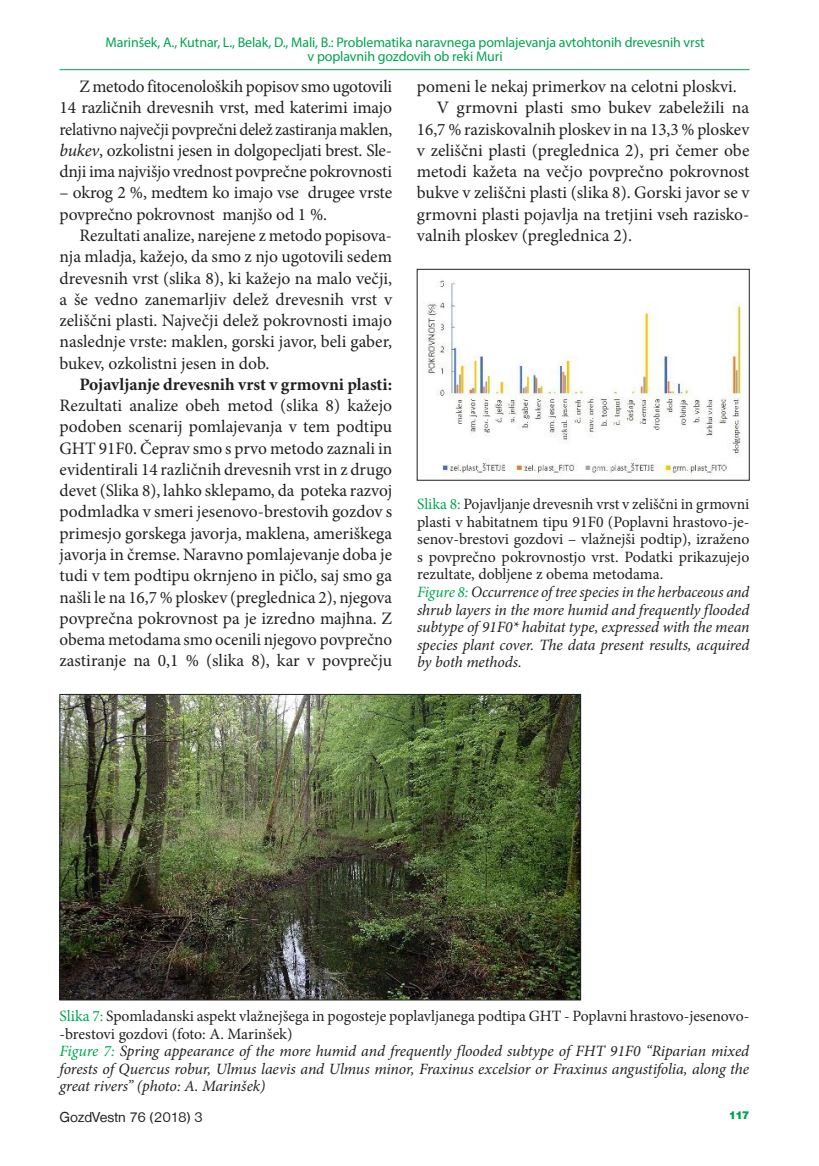
<style>
.page{position:relative;width:819px;height:1166px;background:#fff}
.page>*{position:absolute;margin:0;border:0;box-sizing:border-box;transform-origin:0 0}
.t1{font:17.5px/21.2px "Minion Pro";letter-spacing:-.005em;color:#231f20;text-align:justify}
.t2{font:700 17.5px "Minion Pro";color:#231f20}
.t3{font:15.75px/17.5px "Minion Pro";letter-spacing:-.005em;color:#231f20}
.t4{font:italic 15.75px/17.5px "Minion Pro";letter-spacing:-.01em;color:#231f20}
.t5{font:14.88px "Nimbus San DEE";color:#231f20}
.t6{font:14px/14px "Myriad Pro";letter-spacing:-.01em;color:#00a54f;text-align:center}
.t7{font:11.38px "Nimbus San DEE Blac";color:#00a54f}
.s1{font-style:italic}
.s2{color:#00a54f}
.s3{font-style:italic;color:#00a54f}
.s4{font-style:normal;color:#00a54f}
.s5{font-style:normal}
</style>
<div class="page">
<hr style="left:60px;top:69px;width:689px;height:1px;background:#00a54f">
<img style="left:427px;top:280px;width:315px;height:197px">
<div style="left:417px;top:269px;width:332px;height:211px;border:1px solid #231f20"></div>
<img style="left:62px;top:696px;width:517px;height:302px">
<div style="left:60px;top:694px;width:521px;height:306px;border:1px solid #231f20"></div>
<p class="t6" style="left:106px;top:35px;width:600px">Marinšek, A., Kutnar, L., Belak, D., Mali, B.: Problematika naravnega pomlajevanja avtohtonih drevesnih vrst v poplavnih gozdovih ob reki Muri</p>
<p class="t1" style="left:60px;top:76px;width:334px;text-indent:20px">Z metodo fitocenoloških popisov smo ugotovili 14 različnih drevesnih vrst, med katerimi imajo relativno največji povprečni delež zastiranja maklen, <span class="s1">bukev</span>, ozkolistni jesen in dolgopecljati brest. Sle&shy;dnji ima najvišjo vrednost povprečne pokrovnosti</p>
<p class="t1" style="left:60px;top:182px;width:334px">– okrog 2 %, medtem ko imajo vse drugee vrste povprečno pokrovnost manjšo od 1 %.</p>
<p class="t1" style="left:60px;top:225px;width:334px;text-indent:20px">Rezultati analize, narejene z metodo popisova&shy;nja mladja, kažejo, da smo z njo ugotovili sedem drevesnih vrst (slika 8), ki kažejo na malo večji, a še vedno zanemarljiv delež drevesnih vrst v zeliščni plasti. Največji delež pokrovnosti imajo naslednje vrste: maklen, gorski javor, beli gaber, bukev, ozkolistni jesen in dob.</p>
<p class="t2" style="left:79px;top:372px;width:314px">Pojavljanje drevesnih vrst v grmovni plasti:</p>
<p class="t1" style="left:60px;top:395px;width:334px">Rezultati analize obeh metod (slika 8) kažejo podoben scenarij pomlajevanja v tem podtipu GHT 91F0. Čeprav smo s prvo metodo zaznali in evidentirali 14 različnih drevesnih vrst in z drugo devet (Slika 8), lahko sklepamo, da poteka razvoj podmladka v smeri jesenovo-brestovih gozdov s primesjo gorskega javorja, maklena, ameriškega javorja in čremse. Naravno pomlajevanje doba je tudi v tem podtipu okrnjeno in pičlo, saj smo ga našli le na 16,7 % ploskev (preglednica 2), njegova povprečna pokrovnost pa je izredno majhna. Z obema metodama smo ocenili njegovo povprečno zastiranje na 0,1 % (slika 8), kar v povprečju</p>
<p class="t1" style="left:417px;top:76px;width:321px">pomeni le nekaj primerkov na celotni ploskvi.</p>
<p class="t1" style="left:437px;top:97px;width:314px">V grmovni plasti smo bukev zabeležili na</p>
<p class="t1" style="left:417px;top:119px;width:334px">16,7 % raziskovalnih ploskev in na 13,3 % ploskev</p>
<p class="t1" style="left:417px;top:140px;width:334px">v zeliščni plasti (preglednica 2), pri čemer obe</p>
<p class="t1" style="left:417px;top:161px;width:334px">metodi kažeta na večjo povprečno pokrovnost</p>
<p class="t1" style="left:417px;top:182px;width:334px">bukve v zeliščni plasti (slika 8). Gorski javor se v</p>
<p class="t1" style="left:417px;top:204px;width:334px">grmovni plasti pojavlja na tretjini vseh razisko-</p>
<p class="t1" style="left:417px;top:225px;width:216px">valnih ploskev (preglednica 2).</p>
<p class="t3" style="left:417px;top:496px;width:334px"><span class="s2">Slika 8:</span> Pojavljanje drevesnih vrst v zeliščni in grmovni plasti v habitatnem tipu 91F0 (Poplavni hrastovo-je&shy;senov-brestovi gozdovi – vlažnejši podtip), izraženo s povprečno pokrovnostjo vrst. Podatki prikazujejo rezultate, dobljene z obema metodama.<br><span class="s3">Figure 8:</span> <span class="s1">Occurrence of tree species in the herbaceous and shrub layers in the more humid and frequently flooded subtype of 91F0* habitat type, expressed with the mean species plant cover. The data present results, acquired by both methods.</span></p>
<p class="t4" style="left:60px;top:1007px;width:691px"><span class="s4">Slika 7:</span> <span class="s5">Spomladanski aspekt vlažnejšega in pogosteje poplavljanega podtipa GHT - Poplavni hrastovo-jesenovo--brestovi gozdovi (foto: A. Marinšek)<br></span><span class="s2">Figure 7:</span> Spring appearance of the more humid and frequently flooded subtype of FHT 91F0 “Riparian mixed forests of Quercus robur, Ulmus laevis and Ulmus minor, Fraxinus excelsior or Fraxinus angustifolia, along the great rivers” (photo: A. Marinšek)</p>
<p class="t5" style="left:60px;top:1109px;width:145px">GozdVestn 76 (2018) 3</p>
<p class="t7" style="left:728px;top:1109px;width:22px">117</p>
</div>
